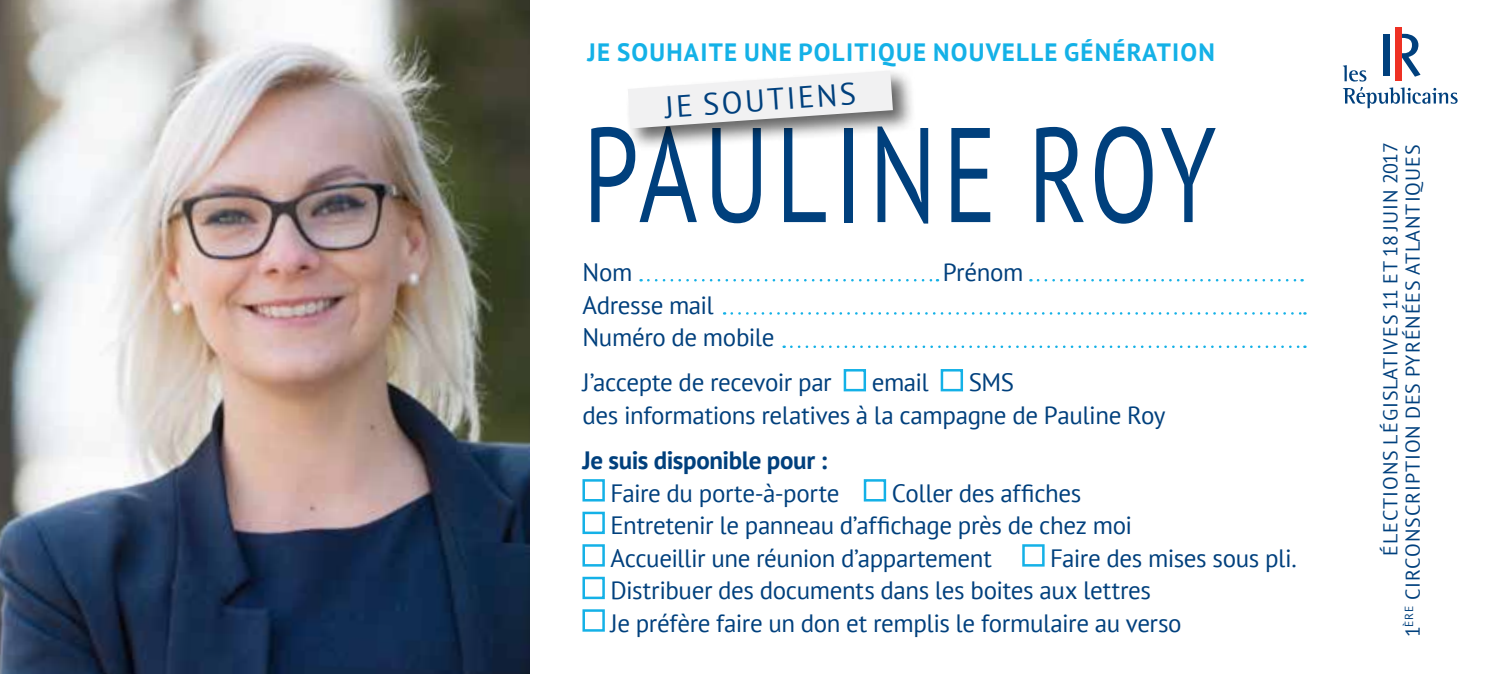
<style>
.page{position:relative;width:1489px;height:674px;background:#fff}
.page>*{position:absolute;margin:0;border:0;box-sizing:border-box;transform-origin:0 0}
.t1{font:134.25px "PT Sans";letter-spacing:.06em;color:#00407d;scale:.75 1}
.t2{font:30.5px "PT Sans";color:#00407d}
.t3{font:25px/32.5px "PT Sans";letter-spacing:-.015em;color:#00407d}
.t4{font:700 25px "PT Sans";letter-spacing:.05em;color:#14b1e7}
.t5{font:700 25px "PT Sans";color:#00407d}
.t6{font:20px/22.5px "PT Sans";letter-spacing:.05em;color:#00407d;text-align:right}
</style>
<div class="page">
<img style="left:0;top:0;width:530px;height:673px">
<div style="left:843px;top:369px;width:23px;height:22px;border:2px solid #14b1e7"></div>
<div style="left:940px;top:369px;width:23px;height:22px;border:2px solid #14b1e7"></div>
<div style="left:582px;top:479px;width:23px;height:22px;border:2px solid #14b1e7"></div>
<div style="left:863px;top:479px;width:23px;height:22px;border:2px solid #14b1e7"></div>
<div style="left:582px;top:511px;width:23px;height:22px;border:2px solid #14b1e7"></div>
<div style="left:582px;top:544px;width:23px;height:22px;border:2px solid #14b1e7"></div>
<div style="left:1022px;top:544px;width:22px;height:22px;border:2px solid #14b1e7"></div>
<div style="left:582px;top:576px;width:23px;height:22px;border:2px solid #14b1e7"></div>
<div style="left:582px;top:609px;width:23px;height:22px;border:2px solid #14b1e7"></div>
<div style="left:625px;top:68px;width:290px;height:83px;background:#000;opacity:.6"></div>
<svg style="left:627px;top:71px;width:265px;height:57px"></svg>
<svg style="left:648px;top:279px;width:289px;height:2px"></svg>
<svg style="left:731px;top:312px;width:574px;height:2px"></svg>
<svg style="left:791px;top:345px;width:514px;height:3px"></svg>
<svg style="left:1037px;top:279px;width:265px;height:2px"></svg>
<svg style="left:1342px;top:65px;width:24px;height:16px"></svg>
<svg style="left:1342px;top:87px;width:115px;height:21px"></svg>
<svg style="left:1401px;top:34px;width:19px;height:43px"></svg>
<div style="left:1394px;top:28px;width:7px;height:53px;background:#ee3124"></div>
<div style="left:1382px;top:34px;width:7px;height:42px;background:#00407d"></div>
<p class="t4" style="left:587px;top:36px;width:629px">JE SOUHAITE UNE POLITIQUE NOUVELLE GÉNÉRATION</p>
<p class="t2" style="left:663px;top:87px;width:193px;rotate:-4deg">Je soutiens</p>
<h1 class="t1" style="left:582px;top:88px;width:846px">Pauline roy</h1>
<p class="t3" style="left:582px;top:255px;width:51px">Nom</p>
<p class="t3" style="left:942px;top:255px;width:82px">Prénom</p>
<p class="t3" style="left:582px;top:288px;width:193px">Adresse mail<br>Numéro de mobile</p>
<p class="t3" style="left:582px;top:365px;width:251px">J’accepte de recevoir par</p>
<p class="t3" style="left:871px;top:365px;width:59px">email</p>
<p class="t3" style="left:582px;top:365px;width:584px;text-indent:386px">SMS<br>des informations relatives à la campagne de Pauline Roy</p>
<p class="t5" style="left:582px;top:443px;width:246px">JE SUIS DISPONIBLE POUR :</p>
<p class="t3" style="left:610px;top:475px;width:230px">Faire du porte-à-porte</p>
<p class="t3" style="left:610px;top:475px;width:523px;text-indent:281px">Coller des affiches<br>Entretenir le panneau d’affichage près de chez moi<br>Accueillir une réunion d’appartement</p>
<p class="t3" style="left:610px;top:540px;width:687px;text-indent:440px">Faire des mises sous pli.<br>Distribuer des documents dans les boites aux lettres<br>Je préfère faire un don et remplis le formulaire au verso</p>
<p class="t6" style="left:1378px;top:637px;width:496px;rotate:-90deg">élections législatives 11 et 18 juin 2017<br>1<sup>ère</sup> circonscription des Pyrénées Atlantiques</p>
</div>
